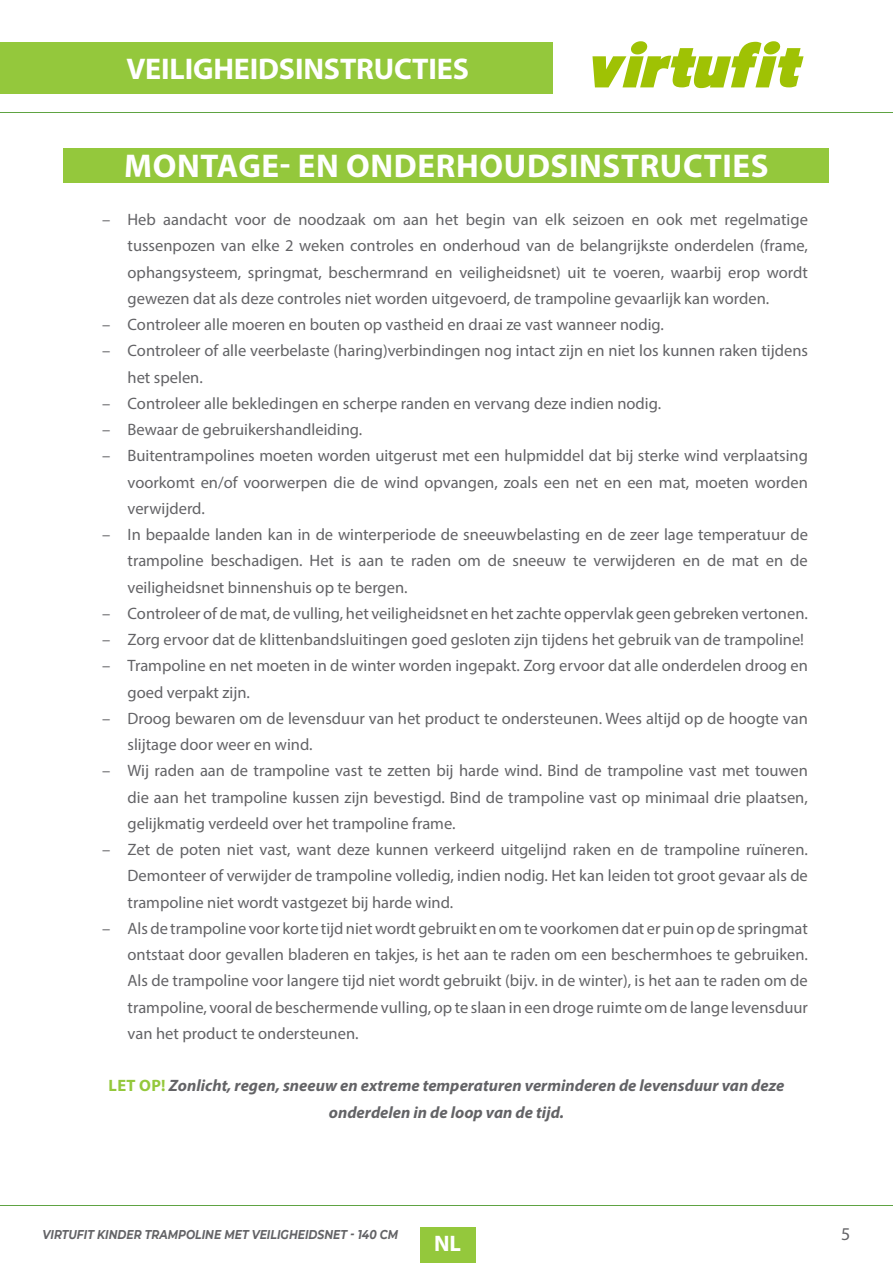
<style>
.page{position:relative;width:893px;height:1263px;background:#fff}
.page>*{position:absolute;margin:0;border:0;box-sizing:border-box;transform-origin:0 0}
.t1{font:700 33px "Myriad Pro";letter-spacing:.02em;color:#fff}
.t2{font:700 30px "Myriad Pro";letter-spacing:-.005em;color:#fff}
.t3{font:700 22.5px "Myriad Pro";color:#fff}
.t4{font:18px "Myriad Pro";color:#636366}
.t5{font:16.5px/26.2px "Myriad Pro";color:#636366;text-align:justify}
.t6{font:italic 700 16.5px/26.2px "Myriad Pro";color:#636366;text-align:center}
.t7{font:italic 700 12.75px "Montserrat";color:#636366;scale:.85 1}
.s1{font-style:normal;color:#94c83c}
</style>
<div class="page">
<div style="left:0;top:43px;width:553px;height:51px;background:#94c83c"></div>
<hr style="left:0;top:1205px;width:893px;height:1px;background:#5ea342">
<hr style="left:0;top:112px;width:893px;height:1px;background:#5ea342">
<div style="left:420px;top:1227px;width:55px;height:36px;background:#94c83c"></div>
<svg style="left:592px;top:41px;width:212px;height:47px"></svg>
<div style="left:64px;top:149px;width:765px;height:34px;background:#94c83c"></div>
<p class="t2" style="left:126px;top:49px;width:344px">VEILIGHEIDSINSTRUCTIES</p>
<p class="t1" style="left:124px;top:145px;width:646px">MONTAGE- EN ONDERHOUDSINSTRUCTIES</p>
<p class="t5" style="left:128px;top:206px;width:682px;text-indent:-25px">– Heb aandacht voor de noodzaak om aan het begin van elk seizoen en ook met regelmatige tussenpozen van elke 2 weken controles en onderhoud van de belangrijkste onderdelen (frame, ophangsysteem, springmat, beschermrand en veiligheidsnet) uit te voeren, waarbij erop wordt gewezen dat als deze controles niet worden uitgevoerd, de trampoline gevaarlijk kan worden.</p>
<p class="t5" style="left:102px;top:311px;width:563px">– Controleer alle moeren en bouten op vastheid en draai ze vast wanneer nodig.</p>
<p class="t5" style="left:128px;top:337px;width:682px;text-indent:-25px">– Controleer of alle veerbelaste (haring)verbindingen nog intact zijn en niet los kunnen raken tijdens het spelen.</p>
<p class="t5" style="left:102px;top:390px;width:560px">– Controleer alle bekledingen en scherpe randen en vervang deze indien nodig.</p>
<p class="t5" style="left:102px;top:416px;width:262px">– Bewaar de gebruikershandleiding.</p>
<p class="t5" style="left:128px;top:442px;width:682px;text-indent:-25px">– Buitentrampolines moeten worden uitgerust met een hulpmiddel dat bij sterke wind verplaatsing voorkomt en/of voorwerpen die de wind opvangen, zoals een net en een mat, moeten worden verwijderd.</p>
<p class="t5" style="left:128px;top:521px;width:682px;text-indent:-25px">– In bepaalde landen kan in de winterperiode de sneeuwbelasting en de zeer lage temperatuur de trampoline beschadigen. Het is aan te raden om de sneeuw te verwijderen en de mat en de veiligheidsnet binnenshuis op te bergen.</p>
<p class="t5" style="left:102px;top:600px;width:707px">– Controleer of de mat, de vulling, het veiligheidsnet en het zachte oppervlak geen gebreken vertonen.</p>
<p class="t5" style="left:102px;top:626px;width:703px">– Zorg ervoor dat de klittenbandsluitingen goed gesloten zijn tijdens het gebruik van de trampoline!</p>
<p class="t5" style="left:128px;top:652px;width:682px;text-indent:-25px">– Trampoline en net moeten in de winter worden ingepakt. Zorg ervoor dat alle onderdelen droog en goed verpakt zijn.</p>
<p class="t5" style="left:128px;top:705px;width:682px;text-indent:-25px">– Droog bewaren om de levensduur van het product te ondersteunen. Wees altijd op de hoogte van slijtage door weer en wind.</p>
<p class="t5" style="left:128px;top:757px;width:682px;text-indent:-25px">– Wij raden aan de trampoline vast te zetten bij harde wind. Bind de trampoline vast met touwen die aan het trampoline kussen zijn bevestigd. Bind de trampoline vast op minimaal drie plaatsen, gelijkmatig verdeeld over het trampoline frame.</p>
<p class="t5" style="left:128px;top:836px;width:682px;text-indent:-25px">– Zet de poten niet vast, want deze kunnen verkeerd uitgelijnd raken en de trampoline ruïneren.<br>Demonteer of verwijder de trampoline volledig, indien nodig. Het kan leiden tot groot gevaar als de trampoline niet wordt vastgezet bij harde wind.</p>
<p class="t5" style="left:128px;top:915px;width:682px;text-indent:-25px">– Als de trampoline voor korte tijd niet wordt gebruikt en om te voorkomen dat er puin op de springmat ontstaat door gevallen bladeren en takjes, is het aan te raden om een beschermhoes te gebruiken.<br>Als de trampoline voor langere tijd niet wordt gebruikt (bijv. in de winter), is het aan te raden om de trampoline, vooral de beschermende vulling, op te slaan in een droge ruimte om de lange levensduur van het product te ondersteunen.</p>
<p class="t6" style="left:109px;top:1072px;width:677px"><span class="s1">LET OP!</span> Zonlicht, regen, sneeuw en extreme temperaturen verminderen de levensduur van deze onderdelen in de loop van de tijd.</p>
<p class="t7" style="left:43px;top:1225px;width:420px">VIRTUFIT KINDER TRAMPOLINE MET VEILIGHEIDSNET - 140 CM</p>
<p class="t4" style="left:841px;top:1223px;width:11px">5</p>
<h3 class="t3" style="left:434px;top:1229px;width:29px">NL</h3>
</div>
